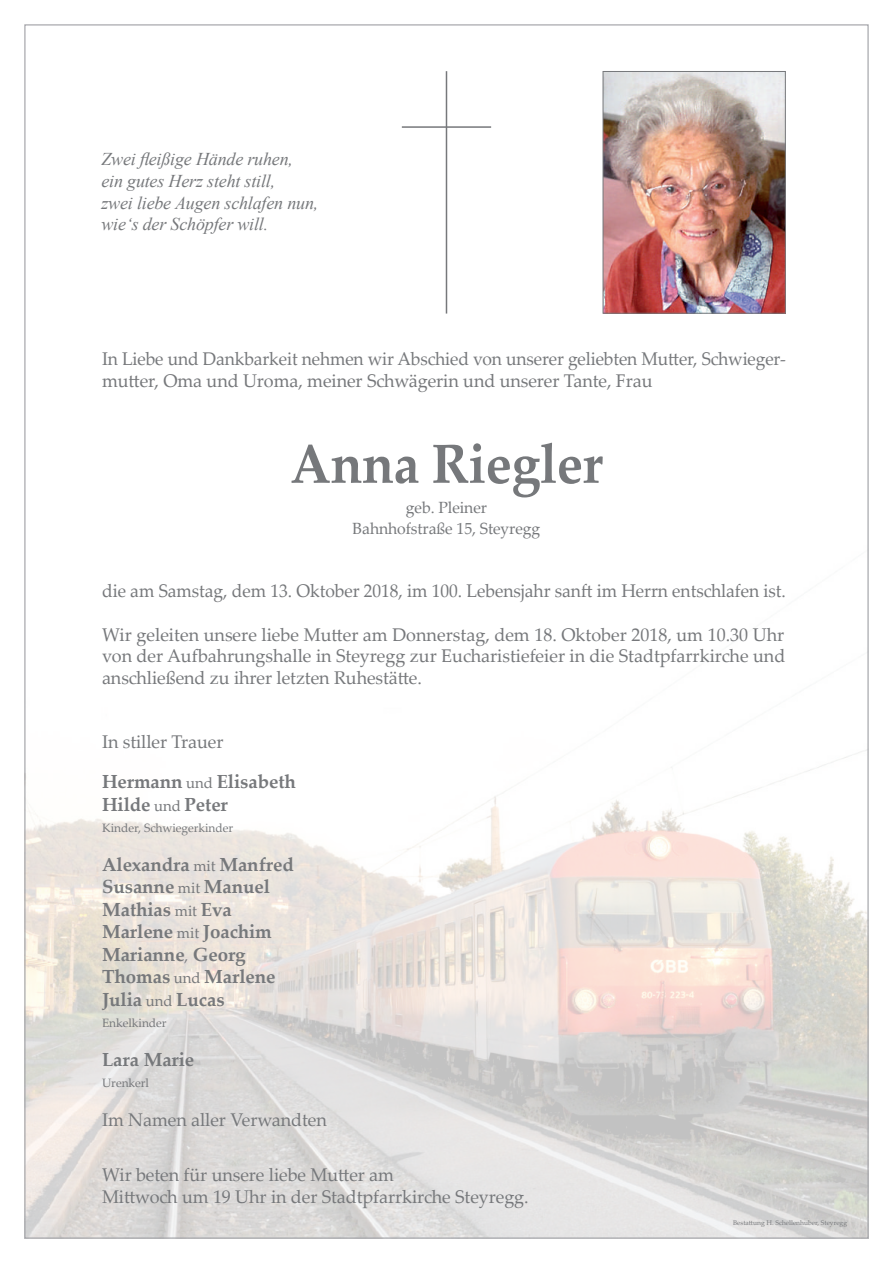
<style>
.page{position:relative;width:893px;height:1263px;background:#fff}
.page>*{position:absolute;margin:0;border:0;box-sizing:border-box;transform-origin:0 0}
.t1{font:700 55.05px "Palatino Linotype";letter-spacing:-.01em;color:#76787b;scale:.95 1}
.t2{font:700 18.9px/22.5px "Palatino Linotype";letter-spacing:-.005em;color:#76787b}
.t3{font:18.3px/21.6px "Palatino Linotype";letter-spacing:-.005em;color:#76787b;text-align:justify}
.t4{font:18.3px/21.6px "Palatino Linotype";letter-spacing:-.005em;color:#76787b;scale:.95 1}
.t5{font:italic 18px/21.6px "Times New Roman";letter-spacing:-.01em;color:#76787b}
.t6{font:16.2px/21px "Palatino Linotype";letter-spacing:-.005em;color:#76787b;text-align:center}
.t7{font:12.15px "Palatino Linotype";letter-spacing:-.005em;color:#76787b}
.t8{font:6.75px "Palatino Linotype";color:#76787b}
.s1{font-weight:400;font-size:15.15px}
</style>
<div class="page">
<img style="left:26px;top:71px;width:841px;height:1166px">
<img style="left:605px;top:73px;width:178px;height:238px">
<div style="left:603px;top:71px;width:182px;height:242px;border:1px solid #76787b"></div>
<hr style="left:446px;top:71px;width:1px;height:243px;background:#76787b">
<hr style="left:402px;top:126px;width:89px;height:2px;background:#76787b">
<p class="t5" style="left:101px;top:148px;width:218px">Zwei fleißige Hände ruhen, ein gutes Herz steht still,<br>zwei liebe Augen schlafen nun, wie‘s der Schöpfer will.</p>
<p class="t4" style="left:102px;top:347px;width:721px">In Liebe und Dankbarkeit nehmen wir Abschied von unserer geliebten Mutter, Schwieger&shy;mutter, Oma und Uroma, meiner Schwägerin und unserer Tante, Frau</p>
<h1 class="t1" style="left:290px;top:425px;width:330px">Anna Riegler</h1>
<p class="t6" style="left:353px;top:496px;width:189px">geb. Pleiner<br>Bahnhofstraße 15, Steyregg</p>
<p class="t4" style="left:102px;top:580px;width:721px">die am Samstag, dem 13. Oktober 2018, im 100. Lebensjahr sanft im Herrn entschlafen ist.</p>
<p class="t3" style="left:102px;top:623px;width:685px">Wir geleiten unsere liebe Mutter am Donnerstag, dem 18. Oktober 2018, um 10.30 Uhr von der Aufbahrungshalle in Steyregg zur Eucharistiefeier in die Stadtpfarrkirche und anschließend zu ihrer letzten Ruhestätte.</p>
<p class="t3" style="left:102px;top:730px;width:123px">In stiller Trauer</p>
<p class="t2" style="left:102px;top:770px;width:195px">Hermann <span class="s1">und</span> Elisabeth<br>Hilde <span class="s1">und</span> Peter</p>
<p class="t7" style="left:102px;top:819px;width:133px">Kinder, Schwiegerkinder</p>
<p class="t2" style="left:102px;top:852px;width:193px">Alexandra <span class="s1">mit</span> Manfred<br>Susanne <span class="s1">mit</span> Manuel<br>Mathias <span class="s1">mit</span> Eva<br>Marlene <span class="s1">mit</span> Joachim<br>Marianne<span class="s1">,</span> Georg<br>Thomas <span class="s1">und</span> Marlene<br>Julia <span class="s1">und</span> Lucas</p>
<p class="t7" style="left:102px;top:1014px;width:66px">Enkelkinder</p>
<p class="t2" style="left:102px;top:1047px;width:94px">Lara Marie</p>
<p class="t7" style="left:102px;top:1074px;width:49px">Urenkerl</p>
<p class="t3" style="left:102px;top:1108px;width:226px">Im Namen aller Verwandten</p>
<p class="t3" style="left:102px;top:1163px;width:428px">Wir beten für unsere liebe Mutter am<br>Mittwoch um 19 Uhr in der Stadtpfarrkirche Steyregg.</p>
<p class="t8" style="left:733px;top:1217px;width:115px">Bestattung H. Schellenhuber, Steyregg</p>
</div>
